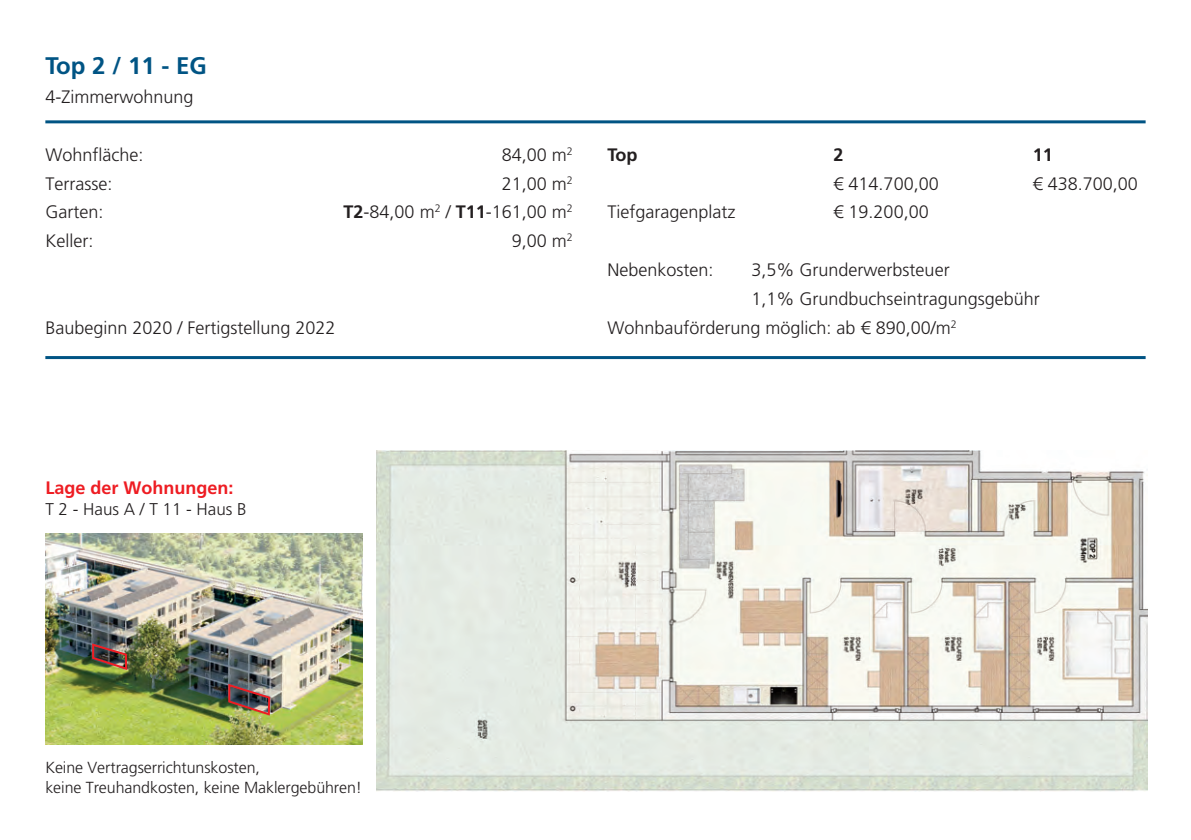
<style>
.page{position:relative;width:1191px;height:840px;background:#fff}
.page>*{position:absolute;margin:0;border:0;box-sizing:border-box;transform-origin:0 0}
.t1{font:700 24px "Frutiger LT Std";color:#005484}
.t2{font:300 18px "Frutiger LT";color:#231f20}
.t3{font:700 18px "Frutiger LT";color:#ee1d23}
.t4{font:700 18px "Frutiger LT";color:#231f20}
.t5{font:300 17px "Frutiger LT";color:#231f20}
.t6{font:300 16px/20px "Frutiger LT";letter-spacing:-.005em;color:#231f20}
.s1{font-weight:700}
</style>
<div class="page">
<img style="left:377px;top:450px;width:770px;height:340px">
<hr style="left:45px;top:120px;width:1100px;height:3px;background:#005484">
<hr style="left:45px;top:356px;width:1100px;height:3px;background:#005484">
<img style="left:45px;top:533px;width:318px;height:211px">
<svg style="left:228px;top:683px;width:42px;height:32px"></svg>
<svg style="left:92px;top:643px;width:35px;height:26px"></svg>
<h1 class="t1" style="left:45px;top:56px;width:163px">Top 2 / 11 - EG</h1>
<p class="t2" style="left:45px;top:87px;width:150px">4-Zimmerwohnung</p>
<p class="t2" style="left:45px;top:144px;width:100px">Wohnfläche:</p>
<p class="t2" style="left:502px;top:144px;width:73px">84,00 m<sup>2</sup></p>
<p class="t2" style="left:45px;top:173px;width:68px">Terrasse:</p>
<p class="t2" style="left:502px;top:173px;width:73px">21,00 m<sup>2</sup></p>
<p class="t2" style="left:45px;top:202px;width:59px">Garten:</p>
<p class="t2" style="left:343px;top:202px;width:231px"><span class="s1">T2</span>-84,00 m<sup>2</sup> / <span class="s1">T11</span>-161,00 m<sup>2</sup></p>
<p class="t2" style="left:45px;top:231px;width:49px">Keller:</p>
<p class="t2" style="left:512px;top:231px;width:63px">9,00 m<sup>2</sup></p>
<p class="t2" style="left:45px;top:317px;width:292px">Baubeginn 2020 / Fertigstellung 2022</p>
<p class="t4" style="left:607px;top:144px;width:32px">Top</p>
<p class="t4" style="left:833px;top:144px;width:12px">2</p>
<p class="t4" style="left:1032px;top:144px;width:22px">11</p>
<p class="t2" style="left:833px;top:173px;width:107px">€ 414.700,00</p>
<p class="t2" style="left:1032px;top:173px;width:107px">€ 438.700,00</p>
<p class="t2" style="left:607px;top:202px;width:129px">Tiefgaragenplatz</p>
<p class="t2" style="left:833px;top:202px;width:97px">€ 19.200,00</p>
<p class="t2" style="left:607px;top:259px;width:108px">Nebenkosten:</p>
<p class="t2" style="left:751px;top:259px;width:200px">3,5% Grunderwerbsteuer</p>
<p class="t2" style="left:751px;top:288px;width:290px">1,1% Grundbuchseintragungsgebühr</p>
<p class="t2" style="left:607px;top:317px;width:351px">Wohnbauförderung möglich: ab € 890,00/m<sup>2</sup></p>
<p class="t3" style="left:45px;top:477px;width:190px">Lage der Wohnungen:</p>
<p class="t5" style="left:45px;top:499px;width:203px">T 2 - Haus A / T 11 - Haus B</p>
<p class="t6" style="left:45px;top:757px;width:318px">Keine Vertragserrichtunskosten,<br>keine Treuhandkosten, keine Maklergebühren!</p>
</div>
